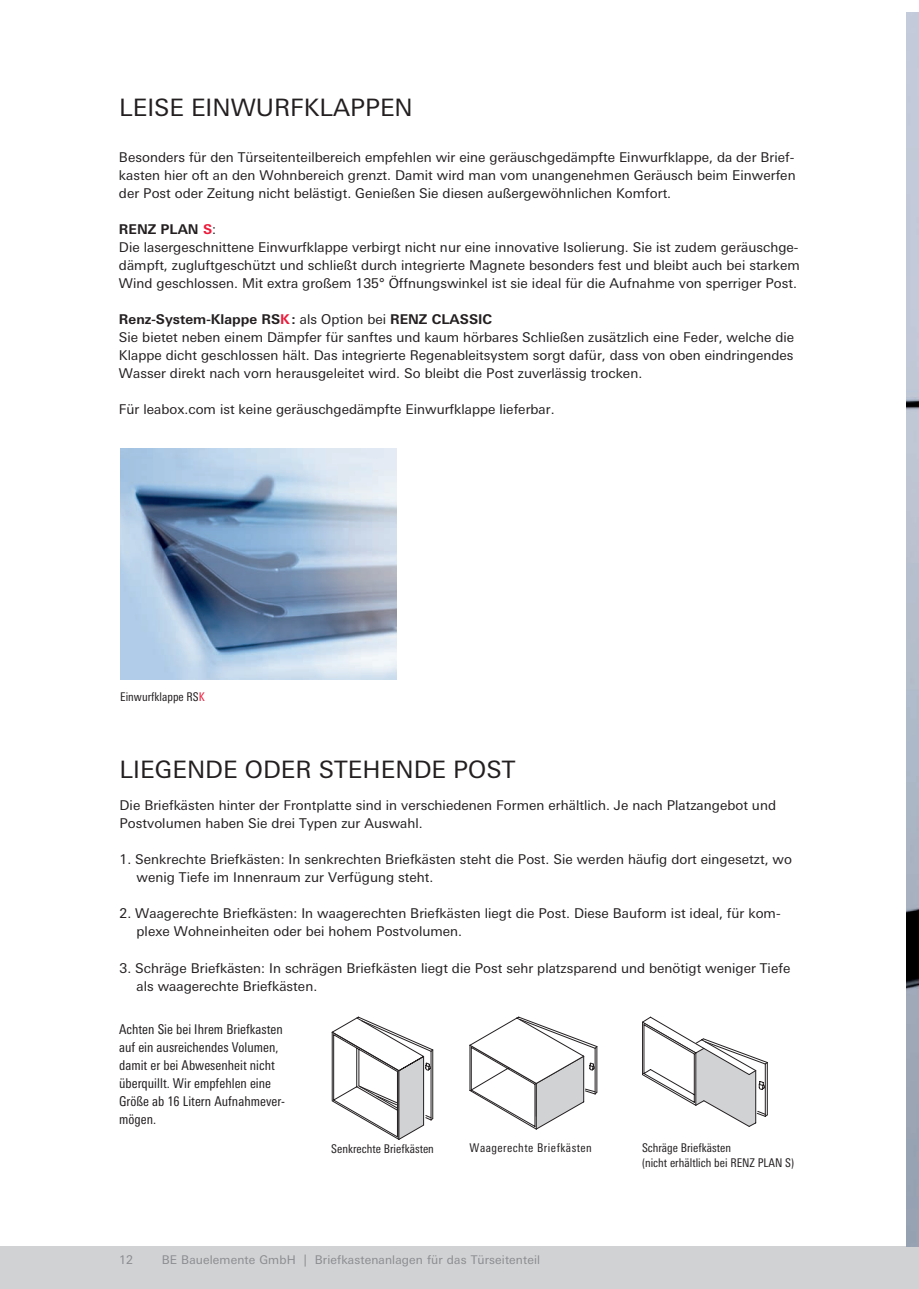
<style>
.page{position:relative;width:919px;height:1289px;background:#fff}
.page>*{position:absolute;margin:0;border:0;box-sizing:border-box;transform-origin:0 0}
.NAVIGATION_HEADLINE{font:24px "LT Univers Basic";color:#231f20}
.Copy{font:13.5px/18px "LT Univers Basic";color:#231f20}
.t1{font:condensed 13.5px/18px "LT Univers";color:#231f20}
.Copy-2{font:700 13.5px "LT Univers Basic";color:#231f20}
.Copy-3{font:condensed 12px "LT Univers";color:#231f20}
.t2{font:12px "LT Univers Basic";letter-spacing:.01em;color:#8a8c8f}
.Copy-4{font:condensed 12px "LT Univers";letter-spacing:.04em;color:#231f20}
.s1{color:#ed1a3a}
.s2{font-weight:400}
</style>
<div class="page">
<div style="left:0;top:1246px;width:918px;height:42px;background:#d1d2d4"></div>
<svg style="left:469px;top:1016px;width:128px;height:113px"></svg>
<svg style="left:332px;top:1016px;width:101px;height:123px"></svg>
<svg style="left:642px;top:1016px;width:125px;height:110px"></svg>
<img style="left:906px;top:13px;width:12px;height:1233px">
<img style="left:120px;top:449px;width:276px;height:230px">
<p class="NAVIGATION_HEADLINE" style="left:119px;top:93px;width:295px">LEISE EINWURFKLAPPEN</p>
<p class="Copy" style="left:119px;top:148px;width:677px">Besonders für den Türseitenteilbereich empfehlen wir eine geräuschgedämpfte Einwurfklappe, da der Brief-</p>
<p class="Copy" style="left:119px;top:166px;width:678px">kasten hier oft an den Wohnbereich grenzt. Damit wird man vom unangenehmen Geräusch beim Einwerfen</p>
<p class="Copy" style="left:119px;top:184px;width:553px">der Post oder Zeitung nicht belästigt. Genießen Sie diesen außergewöhnlichen Komfort.</p>
<p class="Copy-2" style="left:119px;top:221px;width:99px">RENZ PLAN <span class="s1">S</span><span class="s2">:</span></p>
<p class="Copy" style="left:119px;top:238px;width:681px">Die lasergeschnittene Einwurfklappe verbirgt nicht nur eine innovative Isolierung. Sie ist zudem geräuschge-</p>
<p class="Copy" style="left:119px;top:256px;width:682px">dämpft, zugluftgeschützt und schließt durch integrierte Magnete besonders fest und bleibt auch bei starkem</p>
<p class="Copy" style="left:119px;top:274px;width:679px">Wind geschlossen. Mit extra großem 135° Öffnungswinkel ist sie ideal für die Aufnahme von sperriger Post.</p>
<p class="Copy-2" style="left:119px;top:311px;width:375px">Renz-System-Klappe RS<span class="s1">K</span>: <span class="s2">als Option bei</span> RENZ CLASSIC</p>
<p class="Copy" style="left:119px;top:328px;width:676px">Sie bietet neben einem Dämpfer für sanftes und kaum hörbares Schließen zusätzlich eine Feder, welche die</p>
<p class="Copy" style="left:119px;top:346px;width:676px">Klappe dicht geschlossen hält. Das integrierte Regenableitsystem sorgt dafür, dass von oben eindringendes</p>
<p class="Copy" style="left:119px;top:364px;width:524px">Wasser direkt nach vorn herausgeleitet wird. So bleibt die Post zuverlässig trocken.</p>
<p class="Copy" style="left:119px;top:400px;width:437px">Für leabox.com ist keine geräuschgedämpfte Einwurfklappe lieferbar.</p>
<p class="Copy-3" style="left:120px;top:690px;width:86px">Einwurfklappe RS<span class="s1">K</span></p>
<p class="NAVIGATION_HEADLINE" style="left:119px;top:755px;width:397px">LIEGENDE ODER STEHENDE POST</p>
<p class="Copy" style="left:119px;top:796px;width:658px">Die Briefkästen hinter der Frontplatte sind in verschiedenen Formen erhältlich. Je nach Platzangebot und</p>
<p class="Copy" style="left:119px;top:814px;width:305px">Postvolumen haben Sie drei Typen zur Auswahl.</p>
<p class="Copy" style="left:136px;top:850px;width:657px;text-indent:-17px">1. Senkrechte Briefkästen: In senkrechten Briefkästen steht die Post. Sie werden häufig dort eingesetzt, wo wenig Tiefe im Innenraum zur Verfügung steht.</p>
<p class="Copy" style="left:136px;top:904px;width:645px;text-indent:-17px">2. Waagerechte Briefkästen: In waagerechten Briefkästen liegt die Post. Diese Bauform ist ideal, für kom&shy;plexe Wohneinheiten oder bei hohem Postvolumen.</p>
<p class="Copy" style="left:136px;top:958px;width:655px;text-indent:-17px">3. Schräge Briefkästen: In schrägen Briefkästen liegt die Post sehr platzsparend und benötigt weniger Tiefe als waagerechte Briefkästen.</p>
<p class="t1" style="left:119px;top:1020px;width:167px">Achten Sie bei Ihrem Briefkasten auf ein ausreichendes Volumen, damit er bei Abwesenheit nicht überquillt. Wir empfehlen eine<br>Größe ab 16 Litern Aufnahmever&shy;mögen.</p>
<p class="Copy-3" style="left:331px;top:1141px;width:104px">Senkrechte Briefkästen</p>
<p class="Copy-4" style="left:469px;top:1141px;width:124px">Waagerechte Briefkästen</p>
<p class="Copy-3" style="left:642px;top:1141px;width:90px">Schräge Briefkästen</p>
<p class="Copy-3" style="left:642px;top:1155px;width:154px">(nicht erhältlich bei RENZ PLAN S)</p>
<p class="t2" style="left:119px;top:1253px;width:16px">12</p>
<p class="t2" style="left:162px;top:1253px;width:380px">BE Bauelemente GmbH | Briefkastenanlagen für das Türseitenteil</p>
</div>
